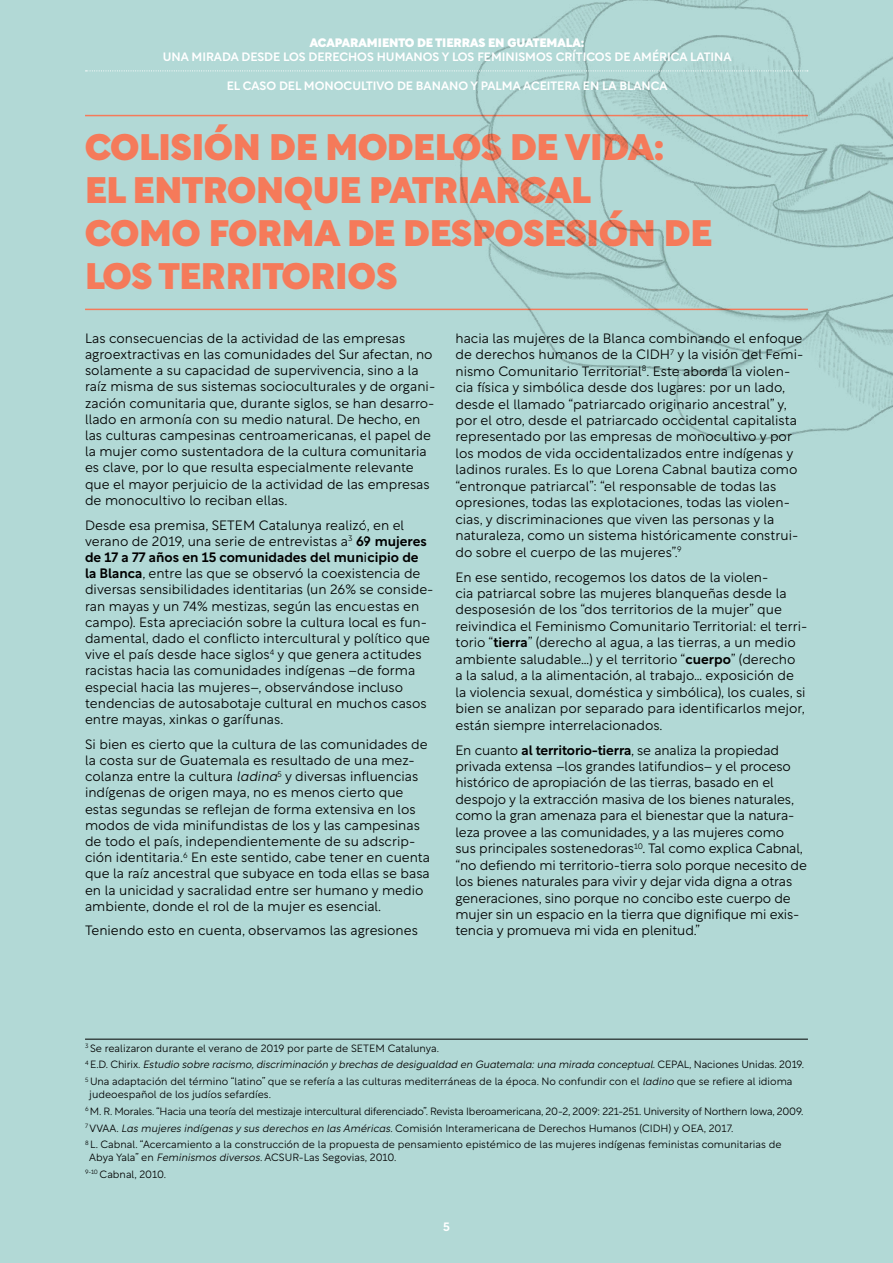
<style>
.page{position:relative;width:893px;height:1263px;background:#b2d9d6}
.page>*{position:absolute;margin:0;border:0;box-sizing:border-box;transform-origin:0 0}
.t1{font:900 36px/43.2px "Rotunda";color:#f57a5a}
.t2{font:300 13.5px/16.5px "Rotunda";color:#000}
.t3{font:500 12px "Rotunda";color:#fff}
.t4{font:900 12px "Rotunda";color:#fff}
.t5{font:300 10.5px/16.8px "Rotunda";color:#000}
.s1{font-weight:500}
.s2{font-style:italic}
</style>
<div class="page">
<hr style="left:85px;top:115px;width:723px;height:1px;background:#f57a5a">
<hr style="left:85px;top:309px;width:723px;height:1px;background:#f57a5a">
<hr style="left:85px;top:1039px;width:723px;height:1px;background:#000">
<img style="left:366px;top:0;width:527px;height:441px">
<svg style="left:86px;top:70px;width:722px;height:1px"></svg>
<p class="t4" style="left:310px;top:32px;width:276px">ACAPARAMIENTO DE TIERRAS EN GUATEMALA:</p>
<p class="t3" style="left:163px;top:47px;width:570px">UNA MIRADA DESDE LOS DERECHOS HUMANOS Y LOS FEMINISMOS CRÍTICOS DE AMÉRICA LATINA</p>
<p class="t3" style="left:227px;top:75px;width:442px">EL CASO DEL MONOCULTIVO DE BANANO Y PALMA ACEITERA EN LA BLANCA</p>
<h1 class="t1" style="left:85px;top:121px;width:628px">COLISIÓN DE MODELOS DE VIDA:<br>EL ENTRONQUE PATRIARCAL<br>COMO FORMA DE DESPOSESIÓN DE<br>LOS TERRITORIOS</h1>
<p class="t2" style="left:85px;top:328px;width:352px">Las consecuencias de la actividad de las empresas agroextractivas en las comunidades del Sur afectan, no solamente a su capacidad de supervivencia, sino a la raíz misma de sus sistemas socioculturales y de organi&shy;zación comunitaria que, durante siglos, se han desarro&shy;llado en armonía con su medio natural. De hecho, en las culturas campesinas centroamericanas, el papel de la mujer como sustentadora de la cultura comunitaria es clave, por lo que resulta especialmente relevante que el mayor perjuicio de la actividad de las empresas de monocultivo lo reciban ellas.</p>
<p class="t2" style="left:85px;top:515px;width:350px">Desde esa premisa, SETEM Catalunya realizó, en el verano de 2019, una serie de entrevistas a<sup>3</sup> <span class="s1">69 mujeres de 17 a 77 años en 15 comunidades del municipio de<br>la Blanca</span>, entre las que se observó la coexistencia de diversas sensibilidades identitarias (un 26% se conside&shy;ran mayas y un 74% mestizas, según las encuestas en campo). Esta apreciación sobre la cultura local es fun&shy;damental, dado el conflicto intercultural y político que vive el país desde hace siglos<sup>4</sup> y que genera actitudes racistas hacia las comunidades indígenas –de forma especial hacia las mujeres–, observándose incluso tendencias de autosabotaje cultural en muchos casos entre mayas, xinkas o garífunas.</p>
<p class="t2" style="left:85px;top:734px;width:347px">Si bien es cierto que la cultura de las comunidades de la costa sur de Guatemala es resultado de una mez&shy;colanza entre la cultura <span class="s2">ladina</span><sup>5</sup> y diversas influencias indígenas de origen maya, no es menos cierto que estas segundas se reflejan de forma extensiva en los modos de vida minifundistas de los y las campesinas de todo el país, independientemente de su adscrip&shy;ción identitaria.<sup>6</sup> En este sentido, cabe tener en cuenta que la raíz ancestral que subyace en toda ellas se basa en la unicidad y sacralidad entre ser humano y medio ambiente, donde el rol de la mujer es esencial.</p>
<p class="t2" style="left:85px;top:921px;width:334px">Teniendo esto en cuenta, observamos las agresiones</p>
<p class="t2" style="left:455px;top:328px;width:349px">hacia las mujeres de la Blanca combinando el enfoque de derechos humanos de la CIDH<sup>7</sup> y la visión del Femi&shy;nismo Comunitario Territorial<sup>8</sup>. Este aborda la violen&shy;cia física y simbólica desde dos lugares: por un lado, desde el llamado “patriarcado originario ancestral” y, por el otro, desde el patriarcado occidental capitalista representado por las empresas de monocultivo y por los modos de vida occidentalizados entre indígenas y ladinos rurales. Es lo que Lorena Cabnal bautiza como “entronque patriarcal”: “el responsable de todas las opresiones, todas las explotaciones, todas las violen&shy;cias, y discriminaciones que viven las personas y la naturaleza, como un sistema históricamente construi&shy;do sobre el cuerpo de las mujeres”.<sup>9</sup></p>
<p class="t2" style="left:455px;top:567px;width:353px">En ese sentido, recogemos los datos de la violen-<br>cia patriarcal sobre las mujeres blanqueñas desde la desposesión de los “dos territorios de la mujer” que reivindica el Feminismo Comunitario Territorial: el terri&shy;torio “<span class="s1">tierra</span>” (derecho al agua, a las tierras, a un medio ambiente saludable…) y el territorio “<span class="s1">cuerpo</span>” (derecho<br>a la salud, a la alimentación, al trabajo… exposición de la violencia sexual, doméstica y simbólica), los cuales, si bien se analizan por separado para identificarlos mejor, están siempre interrelacionados.</p>
<p class="t2" style="left:455px;top:740px;width:353px">En cuanto <span class="s1">al territorio-tierra</span>, se analiza la propiedad privada extensa –los grandes latifundios– y el proceso histórico de apropiación de las tierras, basado en el despojo y la extracción masiva de los bienes naturales, como la gran amenaza para el bienestar que la natura&shy;leza provee a las comunidades, y a las mujeres como sus principales sostenedoras<sup>10</sup>. Tal como explica Cabnal, “no defiendo mi territorio-tierra solo porque necesito de los bienes naturales para vivir y dejar vida digna a otras generaciones, sino porque no concibo este cuerpo de mujer sin un espacio en la tierra que dignifique mi exis&shy;tencia y promueva mi vida en plenitud.”</p>
<p class="t5" style="left:85px;top:1038px;width:720px"><sup>3</sup> Se realizaron durante el verano de 2019 por parte de SETEM Catalunya.<br><sup>4</sup> E.D. Chirix. <span class="s2">Estudio sobre racismo, discriminación y brechas de desigualdad en Guatemala: una mirada conceptual</span>. CEPAL, Naciones Unidas. 2019.<br><sup>5</sup> Una adaptación del término “latino” que se refería a las culturas mediterráneas de la época. No confundir con el <span class="s2">ladino</span> que se refiere al idioma</p>
<p class="t5" style="left:85px;top:1085px;width:720px;text-indent:4px">judeoespañol de los judíos sefardíes.<br><sup>6</sup> M. R. Morales. “Hacia una teoría del mestizaje intercultural diferenciado”. Revista Iberoamericana, 20-2, 2009: 221-251. University of Northern Iowa, 2009.<br><sup>7</sup> VVAA. <span class="s2">Las mujeres indígenas y sus derechos en las Américas</span>. Comisión Interamericana de Derechos Humanos (CIDH) y OEA, 2017.<br><sup>8</sup> L. Cabnal. “Acercamiento a la construcción de la propuesta de pensamiento epistémico de las mujeres indígenas feministas comunitarias de</p>
<p class="t5" style="left:85px;top:1148px;width:313px;text-indent:4px">Abya Yala” en <span class="s2">Feminismos diversos</span>. ACSUR-Las Segovias, 2010.<br><sup>9-10</sup> Cabnal, 2010.</p>
<p class="t3" style="left:443px;top:1216px;width:8px">5</p>
</div>
